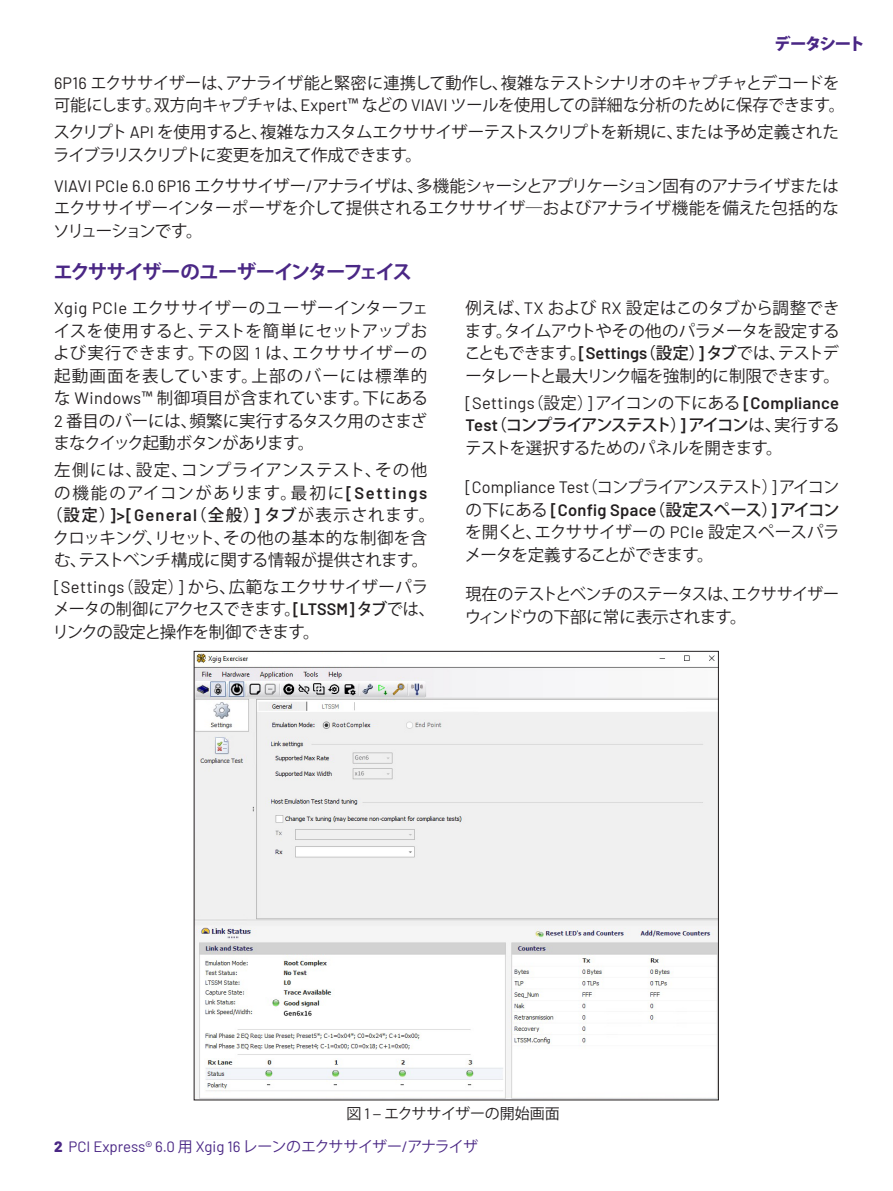
<style>
.page{position:relative;width:893px;height:1191px;background:#fff}
.page>*{position:absolute;margin:0;border:0;box-sizing:border-box;transform-origin:0 0}
.B-H1_Heading_Purple_13_16{font:700 19.5px "Koz Go Pro";letter-spacing:-.08em;color:#4a2785}
.Body_Copy{font:16.5px/22.5px "Koz Go Pro";letter-spacing:-.025em;color:#231f20;text-align:justify}
.Body_Copy-2{font:16.5px/22.5px "Koz Go Pro";letter-spacing:.015em;color:#231f20;text-align:center}
.Body_Copy-3{font:16.5px/22.5px "Koz Go Pro";letter-spacing:-.045em;color:#231f20}
.t1{font:800 16.5px "Koz Go Pro";letter-spacing:-.09em;color:#4a2785}
.t2{font:15px "Barlow";color:#4a2785}
.t3{font:15px "Koz Go Pro";letter-spacing:-.01em;color:#231f20}
.s1{font-family:"Barlow"}
.s2{font-family:"Barlow";font-weight:600}
.s3{font-weight:500}
.s4{font-weight:800}
.s5{font-family:"Koz Go Pro"}
</style>
<div class="page">
<img style="left:196px;top:653px;width:521px;height:445px">
<p class="t1" style="left:774px;top:33px;width:92px">データシート</p>
<p class="Body_Copy" style="left:54px;top:72px;width:792px"><span class="s1">6P16</span> エクササイザーは、アナライザ能と緊密に連携して動作し、複雑なテストシナリオのキャプチャとデコードを可能にします。双方向キャプチャは、<span class="s1">Expert</span>™ などの <span class="s1">VIAVI</span> ツールを使用しての詳細な分析のために保存できます。</p>
<p class="Body_Copy-3" style="left:53px;top:121px;width:787px">スクリプト <span class="s1">API</span> を使用すると、複雑なカスタムエクササイザーテストスクリプトを新規に、または予め定義されたライブラリスクリプトに変更を加えて作成できます。</p>
<p class="Body_Copy" style="left:53px;top:175px;width:787px"><span class="s1">VIAVI PCIe 6.0 6P16</span> エクササイザー<span class="s1">/</span>アナライザは、多機能シャーシとアプリケーション固有のアナライザまたはエクササイザーインターポーザを介して提供されるエクササイザ―およびアナライザ機能を備えた包括的なソリューションです。</p>
<p class="B-H1_Heading_Purple_13_16" style="left:53px;top:259px;width:360px">エクササイザーのユーザーインターフェイス</p>
<p class="Body_Copy" style="left:53px;top:297px;width:377px"><span class="s1">Xgig PCIe</span> エクササイザーのユーザーインターフェイスを使用すると、テストを簡単にセットアップおよび実行できます。下の図 <span class="s1">1</span> は、エクササイザーの起動画面を表しています。上部のバーには標準的な <span class="s1">Windows</span>™ 制御項目が含まれています。下にある<span class="s1">2</span> 番目のバーには、頻繁に実行するタスク用のさまざまなクイック起動ボタンがあります。</p>
<p class="Body_Copy-2" style="left:46px;top:459px;width:391px">左側には、設定、コンプライアンステスト、その他の機能のアイコンがあります。最初に<span class="s2">[Settings</span><span class="s3">（設定）</span><span class="s2">]&gt;[General</span><span class="s3">（全般）</span><span class="s2">]</span> <span class="s3">タブ</span>が表示されます。クロッキング、リセット、その他の基本的な制御を含む、テストベンチ構成に関する情報が提供されます。</p>
<p class="Body_Copy" style="left:53px;top:576px;width:384px;text-align:left"><span class="s1">[Settings</span>（設定）<span class="s1">]</span> から、広範なエクササイザーパラメータの制御にアクセスできます。<span class="s2">[LTSSM]</span> <span class="s3">タブ</span>では、リンクの設定と操作を制御できます。</p>
<p class="Body_Copy" style="left:464px;top:297px;width:377px">例えば、<span class="s1">TX</span> および <span class="s1">RX</span> 設定はこのタブから調整できます。タイムアウトやその他のパラメータを設定することもできます。<span class="s2">[Settings</span><span class="s3">（設定）</span><span class="s2">]</span> <span class="s3">タブ</span>では、テストデータレートと最大リンク幅を強制的に制限できます。</p>
<p class="Body_Copy" style="left:465px;top:392px;width:376px"><span class="s1">[Settings</span>（設定）<span class="s1">]</span> アイコンの下にある <span class="s2">[Compliance Test</span><span class="s3">（コンプライアンステスト）</span><span class="s2">]</span> <span class="s3">アイコン</span>は、実行するテストを選択するためのパネルを開きます。</p>
<p class="Body_Copy" style="left:465px;top:476px;width:376px"><span class="s1">[Compliance Test</span>（コンプライアンステスト）<span class="s1">]</span> アイコンの下にある <span class="s2">[Config Space</span><span class="s3">（設定スペース）</span><span class="s2">]</span> <span class="s3">アイコン</span>を開くと、エクササイザーの <span class="s1">PCIe</span> 設定スペースパラメータを定義することができます。</p>
<p class="Body_Copy" style="left:465px;top:583px;width:376px">現在のテストとベンチのステータスは、エクササイザーウィンドウの下部に常に表示されます。</p>
<p class="t3" style="left:346px;top:1103px;width:215px">図 <span class="s1">1</span> – エクササイザーの開始画面</p>
<p class="t2" style="left:54px;top:1135px;width:426px"><span class="s4">2</span> PCI Express® 6.0 <span class="s5">用</span> Xgig 16 <span class="s5">レーンのエクササイザー</span>/<span class="s5">アナライザ</span></p>
</div>
